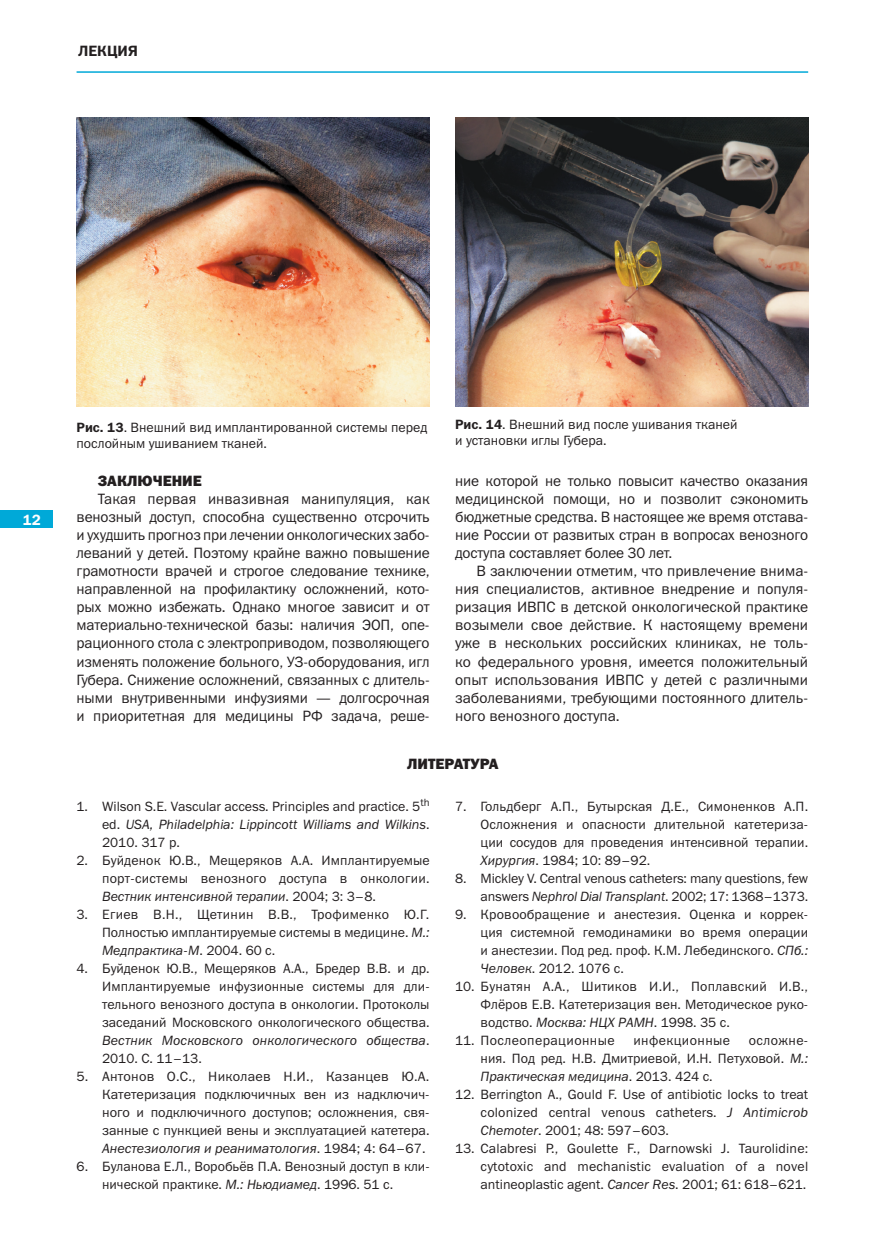
<style>
.page{position:relative;width:872px;height:1234px;background:#fff}
.page>*{position:absolute;margin:0;border:0;box-sizing:border-box;transform-origin:0 0}
.t1{font:15px/18px "Franklin Gothic Book C";letter-spacing:-.005em;color:#231f20;text-align:justify}
.t2{font:15px "Franklin Gothic Heavy C";color:#231f20}
.t3{font:15px "Franklin Gothic Demi C";color:#231f20}
.t4{font:15px "Franklin Gothic Demi C";color:#fff}
.t5{font:13.5px/18px "Franklin Gothic Book C";color:#231f20;text-align:justify}
.t6{font:13.5px "Franklin Gothic Book C";letter-spacing:.03em;color:#231f20}
.s1{font-family:"Franklin Gothic Demi C"}
.s2{font-style:italic}
</style>
<div class="page">
<div style="left:0;top:510px;width:53px;height:17px;background:#00a9d8"></div>
<hr style="left:77px;top:71px;width:731px;height:2px;background:#00a9d8">
<img style="left:77px;top:118px;width:352px;height:288px">
<img style="left:455px;top:118px;width:353px;height:288px">
<p class="t3" style="left:78px;top:43px;width:21px">Лекция</p>
<p class="t4" style="left:23px;top:511px;width:20px">12</p>
<p class="t5" style="left:77px;top:418px;width:352px;line-height:16.2px"><span class="s1">Рис. 13</span>. Внешний вид имплантированной системы перед послойным ушиванием тканей.</p>
<p class="t5" style="left:455px;top:416px;width:284px;line-height:16.2px"><span class="s1">Рис. 14</span>. Внешний вид после ушивания тканей и установки иглы Губера.</p>
<p class="t2" style="left:98px;top:472px;width:106px">ЗАКЛЮЧЕНИЕ</p>
<p class="t1" style="left:77px;top:490px;width:355px;text-indent:21px">Такая первая инвазивная манипуляция, как венозный доступ, способна существенно отсрочить и ухудшить прогноз при лечении онкологических забо&shy;леваний у детей. Поэтому крайне важно повышение грамотности врачей и строгое следование технике, направленной на профилактику осложнений, кото&shy;рых можно избежать. Однако многое зависит и от материально-технической базы: наличия ЭОП, опе&shy;рационного стола с электроприводом, позволяющего изменять положение больного, УЗ-оборудования, игл Губера. Снижение осложнений, связанных с длитель&shy;ными внутривенными инфузиями — долгосрочная и приоритетная для медицины РФ задача, реше-</p>
<p class="t1" style="left:455px;top:472px;width:354px">ние которой не только повысит качество оказания медицинской помощи, но и позволит сэкономить бюджетные средства. В настоящее же время отстава&shy;ние России от развитых стран в вопросах венозного доступа составляет более 30 лет.</p>
<p class="t1" style="left:455px;top:562px;width:354px;text-indent:21px">В заключении отметим, что привлечение внима&shy;ния специалистов, активное внедрение и популя&shy;ризация ИВПС в детской онкологической практике возымели свое действие. К настоящему времени уже в нескольких российских клиниках, не толь&shy;ко федерального уровня, имеется положительный опыт использования ИВПС у детей с различными заболеваниями, требующими постоянного длитель&shy;ного венозного доступа.</p>
<p class="t2" style="left:407px;top:755px;width:93px">Литература</p>
<p class="t5" style="left:102px;top:796px;width:329px;text-indent:-26px">1. Wilson S.E. Vascular access. Principles and practice. 5<sup>th </sup>ed. <span class="s2">USA, Philadelphia: Lippincott Williams and Wilkins</span>.<br>2010. 317 p.</p>
<p class="t5" style="left:102px;top:850px;width:329px;text-indent:-26px">2. Буйденок Ю.В., Мещеряков А.А. Имплантируемые порт-системы венозного доступа в онкологии.<br><span class="s2">Вестник интенсивной терапии</span>. 2004; 3: 3–8.</p>
<p class="t5" style="left:102px;top:904px;width:329px;text-indent:-26px">3. Егиев В.Н., Щетинин В.В., Трофименко Ю.Г.<br>Полностью имплантируемые системы в медицине. <span class="s2">М.:<br>Медпрактика-М</span>. 2004. 60 с.</p>
<p class="t5" style="left:102px;top:958px;width:329px;text-indent:-26px">4. Буйденок Ю.В., Мещеряков А.А., Бредер В.В. и др.<br>Имплантируемые инфузионные системы для дли&shy;тельного венозного доступа в онкологии. Протоколы заседаний Московского онкологического общества.<br><span class="s2">Вестник Московского онкологического общества</span>.<br>2010. С. 11–13.</p>
<p class="t5" style="left:102px;top:1066px;width:329px;text-indent:-26px">5. Антонов О.С., Николаев Н.И., Казанцев Ю.А.<br>Катетеризация подключичных вен из надключич&shy;ного и подключичного доступов; осложнения, свя&shy;занные с пункцией вены и эксплуатацией катетера.<br><span class="s2">Анестезиология и реаниматология</span>. 1984; 4: 64–67.</p>
<p class="t5" style="left:102px;top:1156px;width:329px;text-indent:-26px">6. Буланова Е.Л., Воробьёв П.А. Венозный доступ в кли&shy;нической практике. <span class="s2">М.: Ньюдиамед</span>. 1996. 51 с.</p>
<p class="t5" style="left:480px;top:796px;width:329px;text-indent:-26px">7. Гольдберг А.П., Бутырская Д.Е., Симоненков А.П.<br>Осложнения и опасности длительной катетериза&shy;ции сосудов для проведения интенсивной терапии.<br><span class="s2">Хирургия</span>. 1984; 10: 89–92.</p>
<p class="t5" style="left:455px;top:868px;width:354px;text-align:right">8. Mickley V. Central venous catheters: many questions, few answers <span class="s2">Nephrol Dial Transplant</span>. 2002; 17: 1368–1373.</p>
<p class="t5" style="left:480px;top:904px;width:329px;text-indent:-26px">9. Кровообращение и анестезия. Оценка и коррек&shy;ция системной гемодинамики во время операции и анестезии. Под ред. проф. К.М. Лебединского. <span class="s2">СПб.:<br>Человек</span>. 2012. 1076 с.</p>
<p class="t5" style="left:480px;top:976px;width:329px;text-indent:-26px">10. Бунатян А.А., Шитиков И.И., Поплавский И.В., Флёров Е.В. Катетеризация вен. Методическое руко&shy;водство. <span class="s2">Москва: НЦХ РАМН</span>. 1998. 35 с.</p>
<p class="t6" style="left:455px;top:1032px;width:161px">11. Послеоперационные</p>
<p class="t6" style="left:633px;top:1032px;width:98px">инфекционные</p>
<p class="t5" style="left:480px;top:1030px;width:329px;text-indent:268px">осложне&shy;ния. Под ред. Н.В. Дмитриевой, И.Н. Петуховой. <span class="s2">М.:<br>Практическая медицина</span>. 2013. 424 с.</p>
<p class="t5" style="left:480px;top:1084px;width:329px;text-indent:-26px">12. Berrington A., Gould F. Use of antibiotic locks to treat colonized central venous catheters. <span class="s2">J Antimicrob Chemoter</span>. 2001; 48: 597–603.</p>
<p class="t5" style="left:480px;top:1138px;width:329px;text-indent:-26px">13. Calabresi P., Goulette F., Darnowski J. Taurolidine: cytotoxic and mechanistic evaluation of a novel antineoplastic agent. <span class="s2">Cancer Res</span>. 2001; 61: 618–621.</p>
</div>
